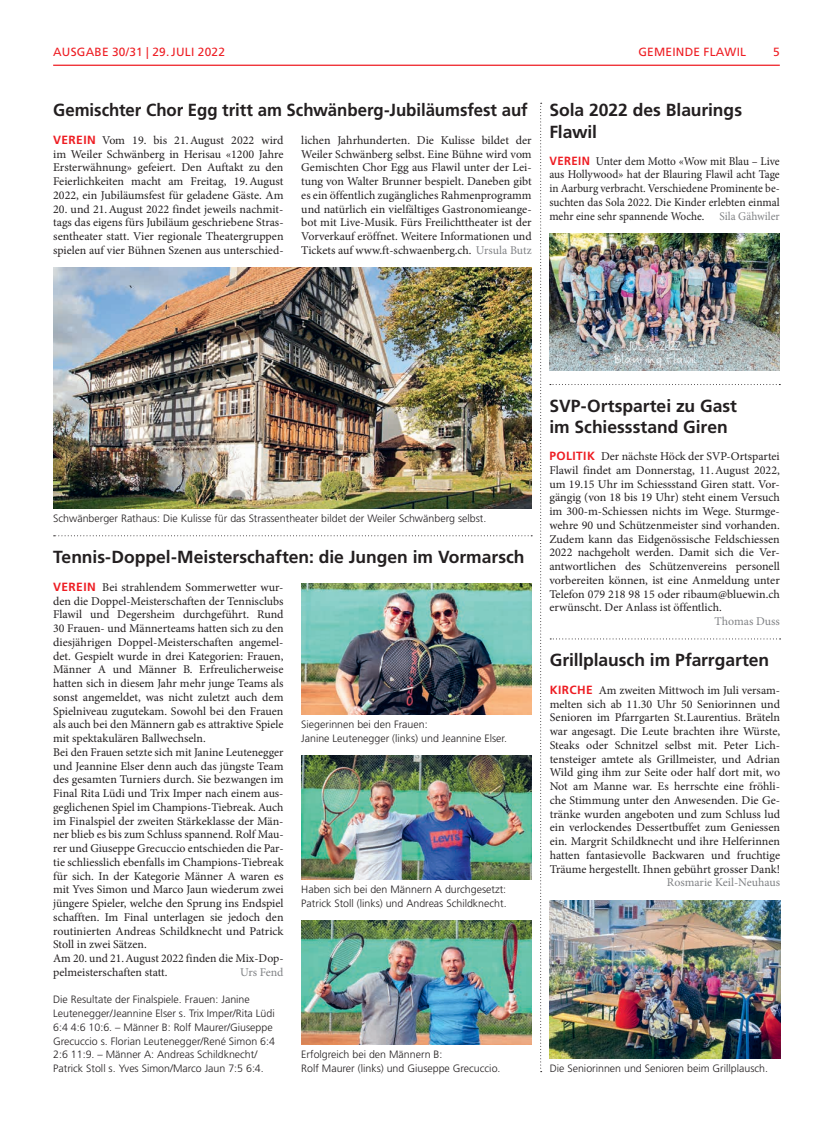
<style>
.page{position:relative;width:833px;height:1134px;background:#fff}
.page>*{position:absolute;margin:0;border:0;box-sizing:border-box;transform-origin:0 0}
.t1{font:700 17.5px/21.2px "Frutiger LT Std";letter-spacing:-.005em;color:#231f20}
.t2{font:700 17.5px "Frutiger LT Std";letter-spacing:-.005em;color:#231f20;scale:.96 1}
.t3{font:11.88px/13.8px "Minion Pro";color:#231f20;text-align:justify}
.t4{font:11.88px/13.8px "Minion Pro";color:#231f20;text-align:justify;scale:.96 1}
.t5{font:11.88px "Frutiger LT Std";letter-spacing:.02em;color:#ee1d23}
.t6{font:11.88px "Minion Pro";color:#808285}
.t7{font:11.88px "Minion Pro";color:#808285;scale:.95 1}
.t8{font:300 10.62px/13.8px "Frutiger LT Std";color:#231f20}
.s1{font-family:"Frutiger LT Std";font-weight:700;color:#ee1d23}
.s2{color:#808285}
</style>
<div class="page">
<hr style="left:53px;top:65px;width:727px;height:1px;background:#ee1d23">
<svg style="left:540px;top:103px;width:1px;height:969px"></svg>
<svg style="left:54px;top:535px;width:478px;height:1px"></svg>
<svg style="left:550px;top:384px;width:230px;height:1px"></svg>
<svg style="left:550px;top:638px;width:230px;height:1px"></svg>
<img style="left:301px;top:584px;width:230px;height:130px">
<img style="left:301px;top:756px;width:230px;height:124px">
<img style="left:301px;top:921px;width:230px;height:124px">
<img style="left:549px;top:234px;width:231px;height:137px">
<img style="left:53px;top:268px;width:478px;height:240px">
<img style="left:550px;top:900px;width:230px;height:158px">
<p class="t5" style="left:53px;top:45px;width:18px">AUSGABE</p>
<p class="t5" style="left:112px;top:45px;width:71px">30/31 | 29.JULI</p>
<p class="t5" style="left:198px;top:45px;width:29px">2022</p>
<p class="t5" style="left:638px;top:45px;width:109px">GEMEINDE FLAWIL</p>
<p class="t5" style="left:773px;top:45px;width:8px">5</p>
<h1 class="t2" style="left:53px;top:100px;width:496px">Gemischter Chor Egg tritt am Schwänberg-Jubiläumsfest auf</h1>
<p class="t3" style="left:53px;top:133px;width:232px"><span class="s1">VEREIN</span> Vom 19. bis 21.August 2022 wird im Weiler Schwänberg in Herisau «1200 Jahre Ersterwähnung» gefeiert. Den Auftakt zu den Feierlichkeiten macht am Freitag, 19.August 2022, ein Jubiläumsfest für geladene Gäste. Am</p>
<p class="t3" style="left:53px;top:202px;width:232px">20. und 21.August 2022 findet jeweils nachmit&shy;tags das eigens fürs Jubiläum geschriebene Stras&shy;sentheater statt. Vier regionale Theatergruppen spielen auf vier Bühnen Szenen aus unterschied-</p>
<p class="t3" style="left:301px;top:133px;width:232px">lichen Jahrhunderten. Die Kulisse bildet der Weiler Schwänberg selbst. Eine Bühne wird vom Gemischten Chor Egg aus Flawil unter der Lei&shy;tung von Walter Brunner bespielt. Daneben gibt es ein öffentlich zugängliches Rahmenprogramm und natürlich ein vielfältiges Gastronomieange&shy;bot mit Live-Musik. Fürs Freilichttheater ist der Vorverkauf eröffnet. Weitere Informationen und Tickets auf www.ft-schwaenberg.ch. <span class="s2">Ursula Butz</span></p>
<h1 class="t1" style="left:549px;top:100px;width:194px">Sola 2022 des Blaurings<br>Flawil</h1>
<p class="t4" style="left:549px;top:154px;width:241px"><span class="s1">VEREIN</span> Unter dem Motto «Wow mit Blau – Live aus Hollywood» hat der Blauring Flawil acht Tage in Aarburg verbracht. Verschiedene Prominente be&shy;suchten das Sola 2022. Die Kinder erlebten einmal mehr eine sehr spannende Woche.</p>
<p class="t7" style="left:719px;top:208px;width:65px">Sila Gähwiler</p>
<p class="t8" style="left:53px;top:512px;width:435px">Schwänberger Rathaus: Die Kulisse für das Strassentheater bildet der Weiler Schwänberg selbst.</p>
<h1 class="t1" style="left:53px;top:547px;width:473px">Tennis-Doppel-Meisterschaften: die Jungen im Vormarsch</h1>
<p class="t3" style="left:53px;top:580px;width:232px;text-align:left"><span class="s1">VEREIN</span> Bei strahlendem Sommerwetter wur&shy;den die Doppel-Meisterschaften der Tennisclubs Flawil und Degersheim durchgeführt. Rund 30 Frauen- und Männerteams hatten sich zu den diesjährigen Doppel-Meisterschaften angemel&shy;det. Gespielt wurde in drei Kategorien: Frauen, Männer A und Männer B. Erfreulicherweise hatten sich in diesem Jahr mehr junge Teams als sonst angemeldet, was nicht zuletzt auch dem Spielniveau zugutekam. Sowohl bei den Frauen als auch bei den Männern gab es attraktive Spiele mit spektakulären Ballwechseln.<br>Bei den Frauen setzte sich mit Janine Leutenegger und Jeannine Elser denn auch das jüngste Team des gesamten Turniers durch. Sie bezwangen im Final Rita Lüdi und Trix Imper nach einem aus&shy;geglichenen Spiel im Champions-Tiebreak. Auch im Finalspiel der zweiten Stärkeklasse der Män&shy;ner blieb es bis zum Schluss spannend. Rolf Mau&shy;rer und Giuseppe Grecuccio entschieden die Par&shy;tie schliesslich ebenfalls im Champions-Tiebreak für sich. In der Kategorie Männer A waren es mit Yves Simon und Marco Jaun wiederum zwei jüngere Spieler, welche den Sprung ins Endspiel schafften. Im Final unterlagen sie jedoch den routinierten Andreas Schildknecht und Patrick Stoll in zwei Sätzen.<br>Am 20. und 21.August 2022 finden die Mix-Dop&shy;pelmeisterschaften statt.</p>
<p class="t8" style="left:301px;top:718px;width:207px">Siegerinnen bei den Frauen:<br>Janine Leutenegger (links) und Jeannine Elser.</p>
<p class="t8" style="left:301px;top:883px;width:207px">Haben sich bei den Männern A durchgesetzt:<br>Patrick Stoll (links) und Andreas Schildknecht.</p>
<p class="t6" style="left:240px;top:964px;width:45px">Urs Fend</p>
<p class="t8" style="left:53px;top:993px;width:223px">Die Resultate der Finalspiele. Frauen: Janine Leutenegger/Jeannine Elser s. Trix Imper/Rita Lüdi 6:4 4:6 10:6. – Männer B: Rolf Maurer/Giuseppe Grecuccio s. Florian Leutenegger/René Simon 6:4<br>2:6 11:9. – Männer A: Andreas Schildknecht/ Patrick Stoll s. Yves Simon/Marco Jaun 7:5 6:4.</p>
<p class="t8" style="left:301px;top:1048px;width:201px">Erfolgreich bei den Männern B:<br>Rolf Maurer (links) und Giuseppe Grecuccio.</p>
<h1 class="t1" style="left:549px;top:395px;width:189px">SVP-Ortspartei zu Gast im Schiessstand Giren</h1>
<p class="t3" style="left:549px;top:450px;width:232px"><span class="s1">POLITIK</span> Der nächste Höck der SVP-Ortspartei Flawil findet am Donnerstag, 11.August 2022, um 19.15 Uhr im Schiessstand Giren statt. Vor&shy;gängig (von 18 bis 19 Uhr) steht einem Versuch im 300-m-Schiessen nichts im Wege. Sturmge&shy;wehre 90 und Schützenmeister sind vorhanden.<br>Zudem kann das Eidgenössische Feldschiessen 2022 nachgeholt werden. Damit sich die Ver&shy;antwortlichen des Schützenvereins personell vorbereiten können, ist eine Anmeldung unter Telefon 079 218 98 15 oder ribaum@bluewin.ch erwünscht. Der Anlass ist öffentlich.</p>
<p class="t6" style="left:714px;top:613px;width:67px">Thomas Duss</p>
<h1 class="t1" style="left:550px;top:650px;width:221px">Grillplausch im Pfarrgarten</h1>
<p class="t3" style="left:550px;top:683px;width:232px"><span class="s1">KIRCHE</span> Am zweiten Mittwoch im Juli versam&shy;melten sich ab 11.30 Uhr 50 Seniorinnen und Senioren im Pfarrgarten St.Laurentius. Bräteln war angesagt. Die Leute brachten ihre Würste, Steaks oder Schnitzel selbst mit. Peter Lich&shy;tensteiger amtete als Grillmeister, und Adrian Wild ging ihm zur Seite oder half dort mit, wo Not am Manne war. Es herrschte eine fröhli&shy;che Stimmung unter den Anwesenden. Die Ge&shy;tränke wurden angeboten und zum Schluss lud ein verlockendes Dessertbuffet zum Geniessen ein. Margrit Schildknecht und ihre Helferinnen hatten fantasievolle Backwaren und fruchtige Träume hergestellt. Ihnen gebührt grosser Dank!</p>
<p class="t6" style="left:667px;top:875px;width:115px">Rosmarie Keil-Neuhaus</p>
<p class="t8" style="left:550px;top:1062px;width:220px">Die Seniorinnen und Senioren beim Grillplausch.</p>
</div>
